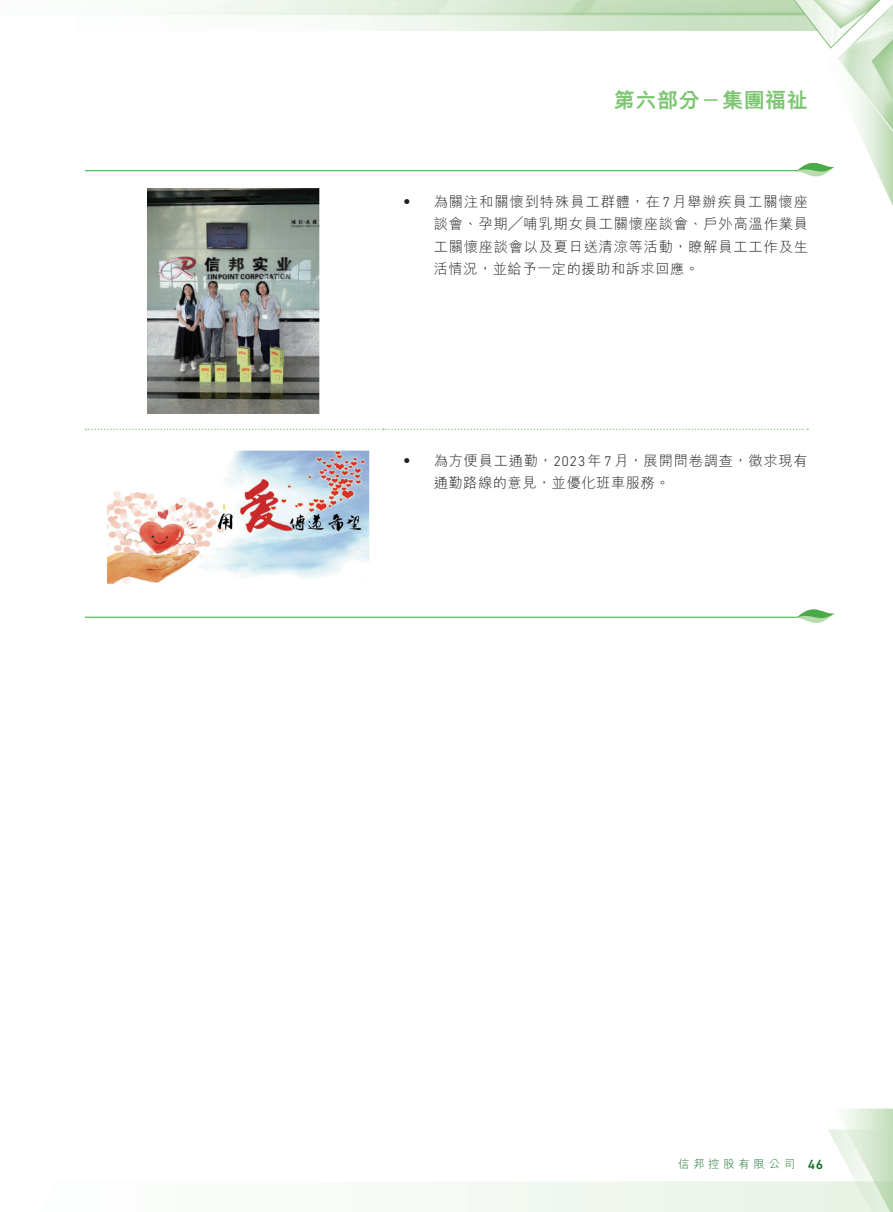
<style>
.page{position:relative;width:893px;height:1212px;background:#fff}
.page>*{position:absolute;margin:0;border:0;box-sizing:border-box;transform-origin:0 0}
.t1{font:800 21px "M Hei HK";letter-spacing:.03em;color:#7bc570}
._1__內文{font:300 14.25px/22.5px "M Hei HK";letter-spacing:.055em;color:#231f20;text-align:justify}
._1__內文-2{font:300 14.25px "M Hei HK";letter-spacing:.035em;color:#231f20}
.t2{font:500 13.5px "DIN Next LT Pro";color:#136d27}
.t3{font:300 11.25px "M Hei HK";letter-spacing:.345em;color:#136d27}
.s1{font-family:"DIN Next LT Pro"}
</style>
<div class="page">
<img style="left:85px;top:0;width:808px;height:1212px">
<hr style="left:85px;top:617px;width:298px;height:1px;background:#46b749">
<hr style="left:383px;top:617px;width:425px;height:1px;background:#46b749">
<hr style="left:85px;top:170px;width:298px;height:1px;background:#46b749">
<hr style="left:383px;top:170px;width:425px;height:1px;background:#46b749">
<svg style="left:86px;top:429px;width:722px;height:1px"></svg>
<img style="left:148px;top:189px;width:172px;height:225px">
<img style="left:98px;top:448px;width:272px;height:154px">
<svg style="left:796px;top:154px;width:38px;height:29px"></svg>
<svg style="left:796px;top:600px;width:38px;height:29px"></svg>
<h1 class="t1" style="left:614px;top:90px;width:196px">第六部分－集團福祉</h1>
<p class="_1__內文" style="left:400px;top:190px;width:16px">‧</p>
<p class="_1__內文" style="left:434px;top:190px;width:376px">為關注和關懷到特殊員工群體，在<span class="s1">7</span>月舉辦疾員工關懷座</p>
<p class="_1__內文" style="left:434px;top:213px;width:376px">談會、孕期╱哺乳期女員工關懷座談會、戶外高溫作業員工關懷座談會以及夏日送清涼等活動，瞭解員工工作及生活情況，並給予一定的援助和訴求回應。</p>
<p class="_1__內文" style="left:400px;top:449px;width:16px">‧</p>
<p class="_1__內文" style="left:434px;top:449px;width:376px">為方便員工通勤，<span class="s1">2023</span>年<span class="s1">7</span>月，展開問卷調查，徵求現有</p>
<p class="_1__內文-2" style="left:434px;top:476px;width:237px">通勤路線的意見，並優化班車服務。</p>
<p class="t3" style="left:678px;top:1158px;width:119px">信邦控股有限公司</p>
<p class="t2" style="left:808px;top:1156px;width:17px">46</p>
</div>
